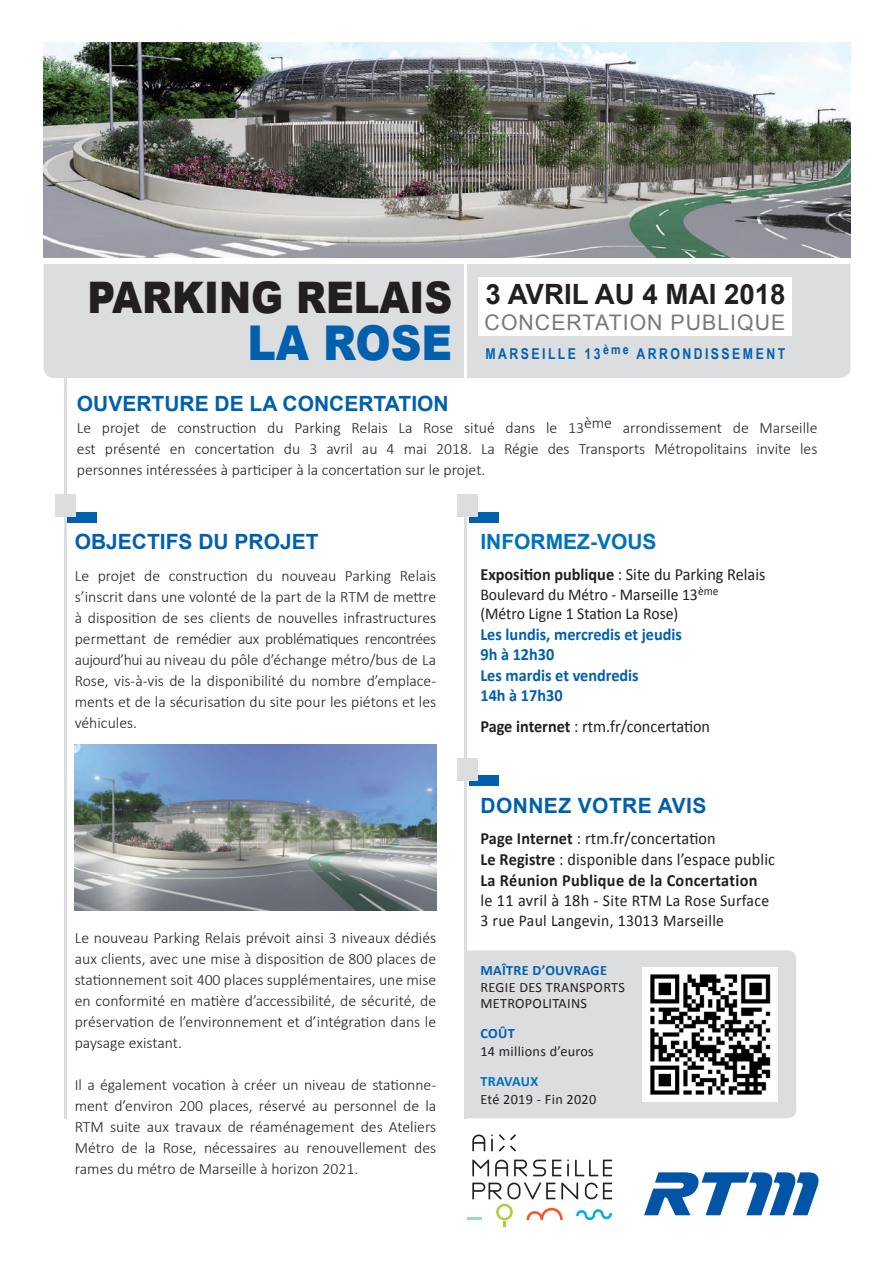
<style>
.page{position:relative;width:893px;height:1263px;background:#fff}
.page>*{position:absolute;margin:0;border:0;box-sizing:border-box;transform-origin:0 0}
.t1{font:900 48px "Arial";color:#0160ae;scale:.89 1}
.t2{font:900 43.5px "Arial";color:#231f20;scale:.89 1}
.t3{font:700 28.05px "Arial";color:#231f20}
.t4{font:21.45px "Arial";letter-spacing:.05em;color:#76787b}
.t5{font:700 21px "Arial";color:#0160ae}
.t6{font:700 21px "Arial";letter-spacing:.02em;color:#0160ae}
.t7{font:700 21px "Arial";color:#0072bc}
.t8{font:700 17.1px/20.5px "Calibri";letter-spacing:.02em;color:#231f20;scale:.95 1}
.t9{font:17.1px "Calibri";color:#231f20;scale:.95 1}
.t10{font:700 17.1px/20.5px "Calibri";color:#0160ae;scale:.95 1}
.t11{font:16.5px/19.8px "Calibri";letter-spacing:.02em;color:#231f20;scale:.95 1}
.t12{font:16.5px/19.5px "Calibri";color:#231f20;scale:.95 1}
.t13{font:300 15.75px/21px "Calibri";color:#231f20;text-align:justify}
.t14{font:700 15px "Arial Narrow";letter-spacing:.165em;color:#0160ae}
.t15{font:14.25px/16.5px "Calibri";letter-spacing:.02em;color:#231f20}
.t16{font:700 14.25px "Calibri";letter-spacing:.02em;color:#0160ae}
.t17{font:700 14.25px "Calibri";letter-spacing:.01em;color:#0072bc}
.s1{font-weight:700}
.s2{font-weight:400}
.s3{font-size:17.1px}
</style>
<div class="page">
<div style="left:467px;top:950px;width:329px;height:168px;background:#dcdddf"></div>
<div style="left:44px;top:264px;width:806px;height:114px;background:#dcdddf"></div>
<img style="left:44px;top:43px;width:806px;height:214px">
<hr style="left:64px;top:273px;width:3px;height:845px;background:#dcdddf">
<hr style="left:464px;top:508px;width:3px;height:610px;background:#dcdddf">
<div style="left:67px;top:512px;width:30px;height:10px;background:#0160ae"></div>
<div style="left:469px;top:512px;width:30px;height:10px;background:#0160ae"></div>
<div style="left:469px;top:775px;width:30px;height:11px;background:#0160ae"></div>
<svg style="left:468px;top:1134px;width:144px;height:93px"></svg>
<svg style="left:644px;top:1172px;width:175px;height:43px"></svg>
<img style="left:643px;top:967px;width:134px;height:135px">
<div style="left:457px;top:494px;width:20px;height:23px;background:#dcdddf"></div>
<div style="left:55px;top:494px;width:21px;height:23px;background:#dcdddf"></div>
<div style="left:457px;top:758px;width:20px;height:23px;background:#dcdddf"></div>
<div style="left:478px;top:278px;width:314px;height:58px;background:#fff"></div>
<hr style="left:464px;top:261px;width:3px;height:120px;background:#fff">
<img style="left:75px;top:744px;width:361px;height:166px">
<h2 class="t2" style="left:88px;top:266px;width:411px">PARKING RELAIS</h2>
<h1 class="t1" style="left:248px;top:308px;width:231px">LA ROSE</h1>
<h3 class="t3" style="left:486px;top:276px;width:302px">3 AVRIL AU 4 MAI 2018</h3>
<h3 class="t4" style="left:485px;top:309px;width:302px">CONCERTATION PUBLIQUE</h3>
<p class="t14" style="left:485px;top:342px;width:301px">MARSEILLE 13<sup>ème</sup> ARRONDISSEMENT</p>
<h3 class="t5" style="left:77px;top:390px;width:373px">OUVERTURE DE LA CONCERTATION</h3>
<p class="t13" style="left:77px;top:416px;width:742px;line-height:21.5px">Le projet de construction du Parking Relais La Rose situé dans le 13ème arrondissement de Marseille est présenté en concertation du 3 avril au 4 mai 2018. La Régie des Transports Métropolitains invite les personnes intéressées à participer à la concertation sur le projet.</p>
<h3 class="t5" style="left:75px;top:528px;width:245px">OBJECTIFS DU PROJET</h3>
<p class="t13" style="left:75px;top:565px;width:363px">Le projet de construction du nouveau Parking Relais s’inscrit dans une volonté de la part de la RTM de mettre à disposition de ses clients de nouvelles infrastructures permettant de remédier aux problématiques rencontrées aujourd’hui au niveau du pôle d’échange métro/bus de La Rose, vis-à-vis de la disponibilité du nombre d’emplace&shy;ments et de la sécurisation du site pour les piétons et les véhicules.</p>
<p class="t13" style="left:75px;top:927px;width:363px">Le nouveau Parking Relais prévoit ainsi 3 niveaux dédiés aux clients, avec une mise à disposition de 800 places de stationnement soit 400 places supplémentaires, une mise en conformité en matière d’accessibilité, de sécurité, de préservation de l’environnement et d’intégration dans le paysage existant.</p>
<p class="t13" style="left:75px;top:1074px;width:363px">Il a également vocation à créer un niveau de stationne&shy;ment d’environ 200 places, réservé au personnel de la RTM suite aux travaux de réaménagement des Ateliers Métro de la Rose, nécessaires au renouvellement des rames du métro de Marseille à horizon 2021.</p>
<h3 class="t7" style="left:480px;top:528px;width:178px">INFORMEZ-VOUS</h3>
<p class="t9" style="left:480px;top:564px;width:301px"><span class="s1">Exposition publique</span> : Site du Parking Relais</p>
<p class="t12" style="left:480px;top:584px;width:252px">Boulevard du Métro - Marseille 13<sup>ème </sup>(Métro Ligne 1 Station La Rose)</p>
<p class="t10" style="left:480px;top:624px;width:214px">Les lundis, mercredis et jeudis<br>9h à 12h30<br>Les mardis et vendredis<br>14h à 17h30</p>
<p class="t9" style="left:480px;top:716px;width:243px"><span class="s1">Page internet</span> : rtm.fr/concertation</p>
<h3 class="t6" style="left:480px;top:792px;width:228px">DONNEZ VOTRE AVIS</h3>
<p class="t8" style="left:480px;top:828px;width:312px">Page Internet <span class="s2">: rtm.fr/concertation<br></span>Le Registre <span class="s2">: disponible dans l’espace public<br></span>La Réunion Publique de la Concertation</p>
<p class="t11" style="left:480px;top:891px;width:305px"><span class="s3">le 11 avril à 18h -</span> Site RTM La Rose Surface<br>3 rue Paul Langevin, 13013 Marseille</p>
<p class="t16" style="left:480px;top:961px;width:128px">MAÎTRE D’OUVRAGE</p>
<p class="t15" style="left:480px;top:978px;width:146px">REGIE DES TRANSPORTS<br>METROPOLITAINS</p>
<p class="t16" style="left:480px;top:1024px;width:36px">COÛT</p>
<p class="t15" style="left:480px;top:1043px;width:115px">14 millions d’euros</p>
<p class="t17" style="left:480px;top:1072px;width:59px">TRAVAUX</p>
<p class="t15" style="left:480px;top:1091px;width:117px">Eté 2019 - Fin 2020</p>
</div>
